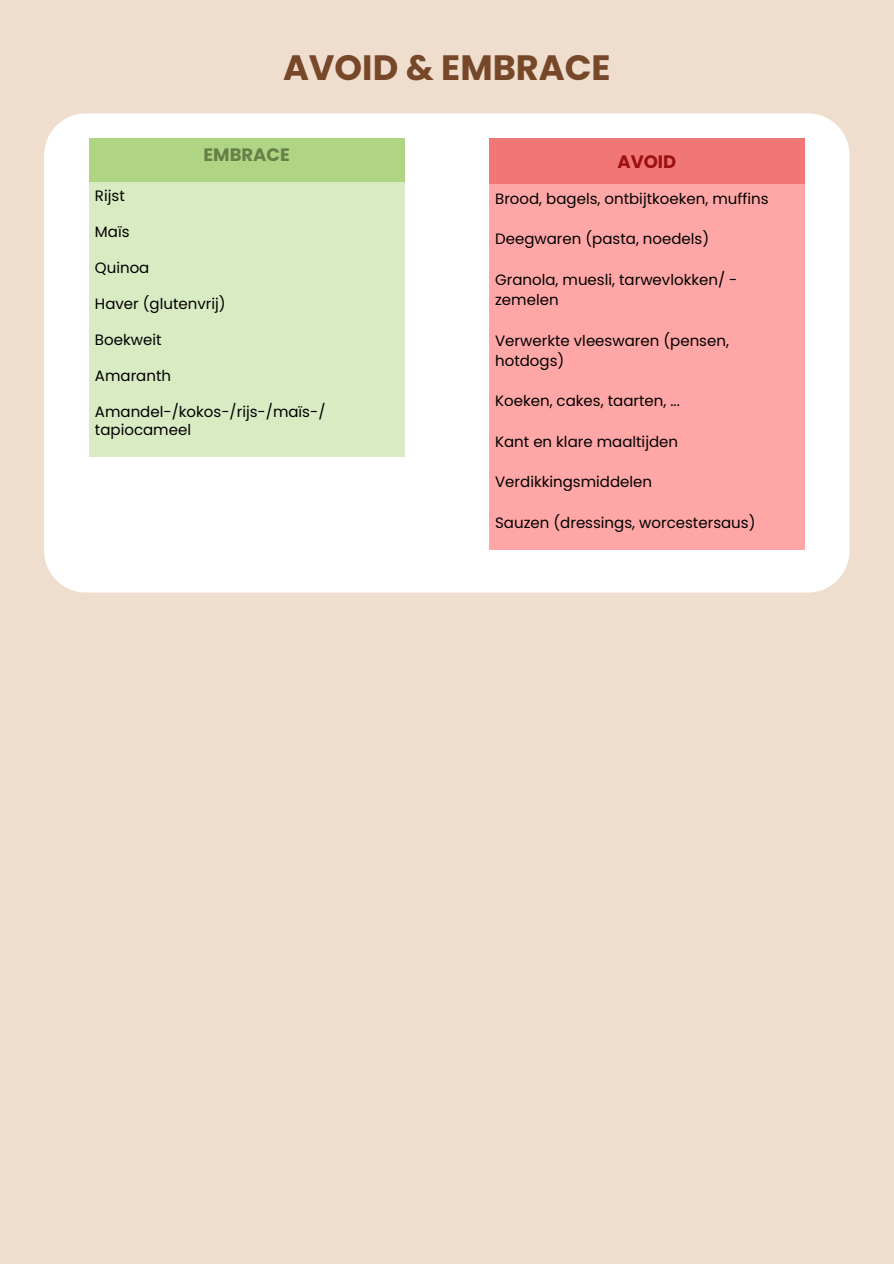
<style>
.page{position:relative;width:894px;height:1264px;background:#fff}
.page>*{position:absolute;margin:0;border:0;box-sizing:border-box;transform-origin:0 0}
.t1{font:700 35.25px "Poppins";color:#764829}
.t2{font:700 18px "Poppins";color:#668048}
.t3{font:700 18px "Poppins";color:#9d1111}
.t4{font:15px/20.2px "Poppins";color:#000}
</style>
<div class="page">
<div style="left:0;top:0;width:893px;height:1263px;background:#efdece"></div>
<div style="left:44px;top:113px;width:805px;height:479px;background:#fff"></div>
<div style="left:489px;top:139px;width:315px;height:46px;background:#f17676"></div>
<div style="left:489px;top:185px;width:315px;height:364px;background:#ffa7a7"></div>
<div style="left:89px;top:139px;width:315px;height:49px;background:#afd483"></div>
<div style="left:89px;top:182px;width:315px;height:275px;background:#d9ebc3"></div>
<h1 class="t1" style="left:283px;top:43px;width:329px">AVOID &amp; EMBRACE</h1>
<p class="t2" style="left:203px;top:142px;width:88px">EMBRACE</p>
<p class="t4" style="left:95px;top:185px;width:31px">Rijst</p>
<p class="t4" style="left:95px;top:221px;width:36px">Maïs</p>
<p class="t4" style="left:95px;top:257px;width:56px">Quinoa</p>
<p class="t4" style="left:95px;top:293px;width:132px">Haver (glutenvrij)</p>
<p class="t4" style="left:95px;top:329px;width:68px">Boekweit</p>
<p class="t4" style="left:95px;top:365px;width:78px">Amaranth</p>
<p class="t4" style="left:95px;top:401px;width:232px">Amandel-/kokos-/rijs-/maïs-/</p>
<p class="t4" style="left:95px;top:419px;width:97px">tapiocameel</p>
<p class="t3" style="left:617px;top:149px;width:60px">AVOID</p>
<p class="t4" style="left:495px;top:188px;width:275px">Brood, bagels, ontbijtkoeken, muffins</p>
<p class="t4" style="left:495px;top:229px;width:215px">Deegwaren (pasta, noedels)</p>
<p class="t4" style="left:495px;top:269px;width:244px">Granola, muesli, tarwevlokken/ - zemelen</p>
<p class="t4" style="left:495px;top:330px;width:235px">Verwerkte vleeswaren (pensen, hotdogs)</p>
<p class="t4" style="left:495px;top:391px;width:186px">Koeken, cakes, taarten, ...</p>
<p class="t4" style="left:495px;top:431px;width:184px">Kant en klare maaltijden</p>
<p class="t4" style="left:495px;top:472px;width:158px">Verdikkingsmiddelen</p>
<p class="t4" style="left:495px;top:512px;width:262px">Sauzen (dressings, worcestersaus)</p>
</div>
